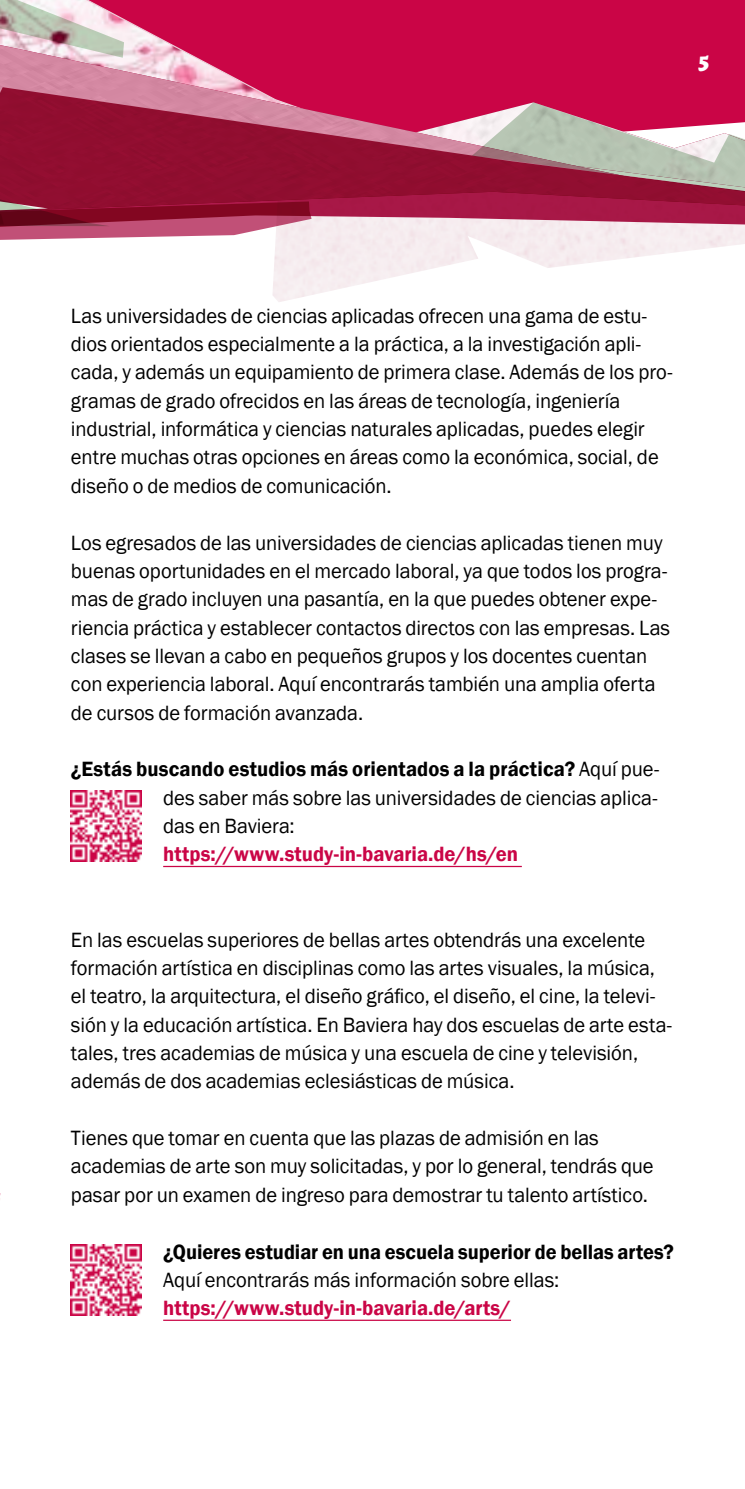
<style>
.page{position:relative;width:745px;height:1489px;background:#fff}
.page>*{position:absolute;margin:0;border:0;box-sizing:border-box;transform-origin:0 0}
.t1{font:900 25px "Alegreya";color:#fff}
.t2{font:21.25px/28.2px "Franklin Gothic";letter-spacing:-.005em;color:#000}
.t3{font:600 21.25px "Franklin Gothic";color:#ca0546}
.t4{font:600 21.25px "Franklin Gothic";color:#000;scale:.96 1}
.s1{font-weight:600}
</style>
<div class="page">
<div style="left:506px;top:0;width:238px;height:45px;background:#ca0546"></div>
<hr style="left:163px;top:865px;width:358px;height:2px;background:#ca0546">
<hr style="left:163px;top:1319px;width:347px;height:1px;background:#ca0546">
<div style="left:124px;top:0;width:382px;height:45px;background:#ca0546"></div>
<img style="left:0;top:45px;width:744px;height:39px">
<svg style="left:0;top:84px;width:744px;height:144px;background:#ae2d53"></svg>
<svg style="left:381px;top:102px;width:363px;height:122px;background:#b55872"></svg>
<svg style="left:0;top:176px;width:311px;height:71px;background:#a9435f"></svg>
<svg style="left:0;top:0;width:124px;height:58px"></svg>
<img style="left:71px;top:790px;width:71px;height:71px">
<img style="left:71px;top:1244px;width:71px;height:71px">
<p class="t1" style="left:698px;top:44px;width:12px">5</p>
<p class="t2" style="left:71px;top:302px;width:602px">Las universidades de ciencias aplicadas ofrecen una gama de estu&shy;dios orientados especialmente a la práctica, a la investigación apli&shy;cada, y además un equipamiento de primera clase. Además de los pro&shy;gramas de grado ofrecidos en las áreas de tecnología, ingeniería industrial, informática y ciencias naturales aplicadas, puedes elegir entre muchas otras opciones en áreas como la económica, social, de diseño o de medios de comunicación.</p>
<p class="t2" style="left:71px;top:528px;width:600px">Los egresados de las universidades de ciencias aplicadas tienen muy buenas oportunidades en el mercado laboral, ya que todos los progra&shy;mas de grado incluyen una pasantía, en la que puedes obtener expe&shy;riencia práctica y establecer contactos directos con las empresas. Las clases se llevan a cabo en pequeños grupos y los docentes cuentan con experiencia laboral. Aquí encontrarás también una amplia oferta de cursos de formación avanzada.</p>
<p class="t2" style="left:163px;top:755px;width:497px;text-align:justify;text-indent:-92px"><span class="s1">¿Estás buscando estudios más orientados a la práctica?</span> Aquí pue&shy;des saber más sobre las universidades de ciencias aplica&shy;das en Baviera:</p>
<p class="t3" style="left:163px;top:841px;width:356px">https://www.study-in-bavaria.de/hs/en</p>
<p class="t2" style="left:71px;top:925px;width:602px">En las escuelas superiores de bellas artes obtendrás una excelente formación artística en disciplinas como las artes visuales, la música, el teatro, la arquitectura, el diseño gráfico, el diseño, el cine, la televi&shy;sión y la educación artística. En Baviera hay dos escuelas de arte esta&shy;tales, tres academias de música y una escuela de cine y televisión, además de dos academias eclesiásticas de música.</p>
<p class="t2" style="left:71px;top:1124px;width:584px">Tienes que tomar en cuenta que las plazas de admisión en las academias de arte son muy solicitadas, y por lo general, tendrás que pasar por un examen de ingreso para demostrar tu talento artístico.</p>
<p class="t4" style="left:163px;top:1238px;width:533px">¿Quieres estudiar en una escuela superior de bellas artes?</p>
<p class="t2" style="left:163px;top:1265px;width:397px">Aquí encontrarás más información sobre ellas:</p>
<p class="t3" style="left:163px;top:1294px;width:349px">https://www.study-in-bavaria.de/arts/</p>
</div>
